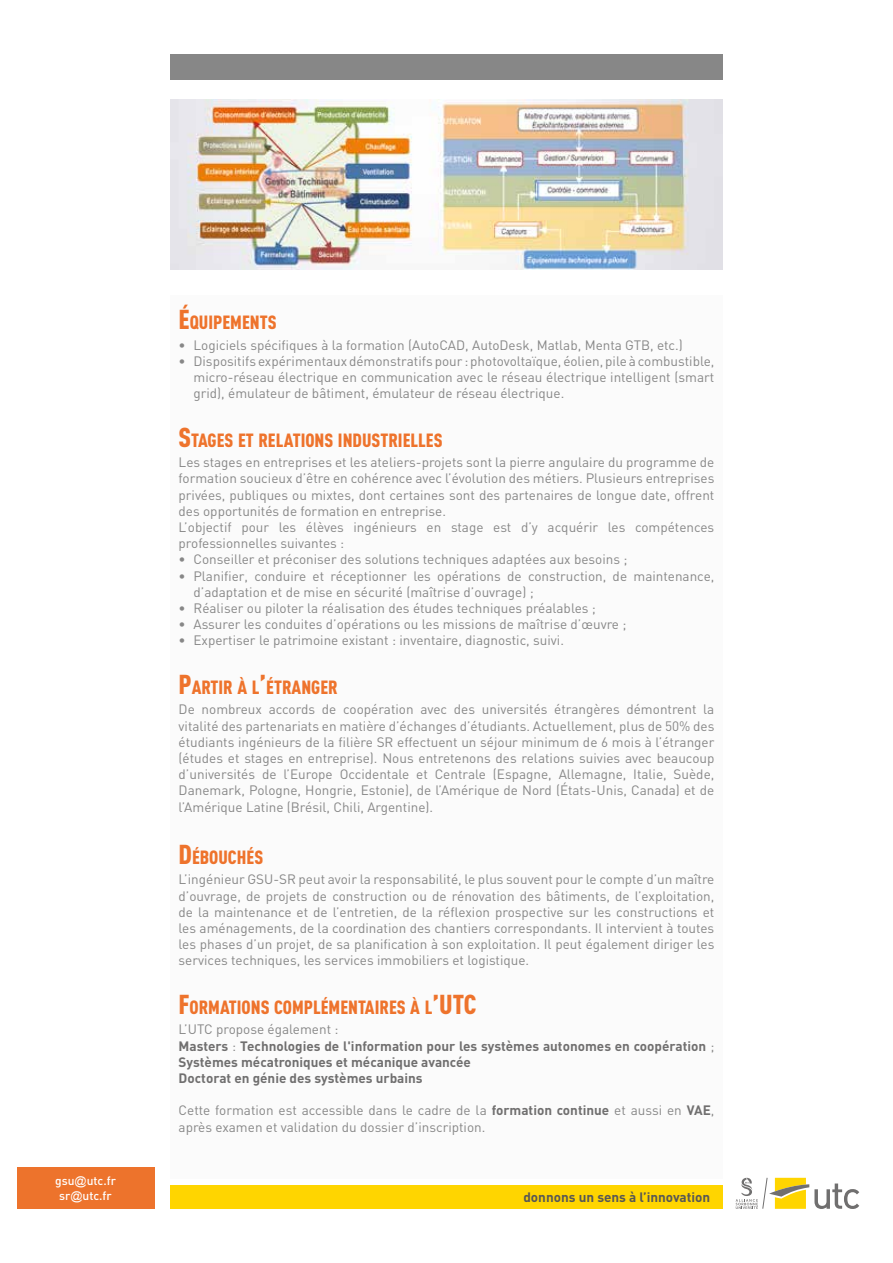
<style>
.page{position:relative;width:893px;height:1263px;background:#fff}
.page>*{position:absolute;margin:0;border:0;box-sizing:border-box;transform-origin:0 0}
.t1{font:900 18.9px "DIN Cond";color:#ee732c}
.t2{font:13.5px/16.2px "DIN";color:#878787;text-align:justify}
.t3{font:700 13.5px/16.2px "DIN";color:#706f6f}
.t4{font:700 13.5px "DIN";color:#575756}
.t5{font:500 12px/15px "DIN";color:#fff;text-align:center}
.s1{font-family:"Arial";font-weight:400}
.s2{font-size:27px}
.s3{font-weight:400;color:#878787}
.s4{font-weight:700;color:#706f6f}
</style>
<div class="page">
<div style="left:170px;top:1185px;width:553px;height:24px;background:#ffd500"></div>
<div style="left:170px;top:54px;width:553px;height:26px;background:#878787"></div>
<svg style="left:736px;top:1178px;width:123px;height:31px"></svg>
<img style="left:170px;top:99px;width:553px;height:170px">
<div style="left:170px;top:295px;width:553px;height:884px;background:#fbfbfb"></div>
<div style="left:17px;top:1167px;width:137px;height:42px;background:#ed732c"></div>
<p class="t5" style="left:55px;top:1173px;width:62px">gsu<span class="s1">@</span>utc.fr sr<span class="s1">@</span>utc.fr</p>
<h1 class="t1" style="left:179px;top:310px;width:99px"><span class="s2">É</span>QUIPEMENTS</h1>
<p class="t2" style="left:179px;top:336px;width:506px">• Logiciels spécifiques à la formation (AutoCAD, AutoDesk, Matlab, Menta GTB, etc.)</p>
<p class="t2" style="left:193px;top:352px;width:522px;text-indent:-15px">• Dispositifs expérimentaux démonstratifs pour : photovoltaïque, éolien, pile à combustible, micro-réseau électrique en communication avec le réseau électrique intelligent (smart grid), émulateur de bâtiment, émulateur de réseau électrique.</p>
<h1 class="t1" style="left:179px;top:428px;width:265px"><span class="s2">S</span>TAGES ET RELATIONS INDUSTRIELLES</h1>
<p class="t2" style="left:179px;top:454px;width:537px;text-align:left">Les stages en entreprises et les ateliers-projets sont la pierre angulaire du programme de formation soucieux d’être en cohérence avec l’évolution des métiers. Plusieurs entreprises privées, publiques ou mixtes, dont certaines sont des partenaires de longue date, offrent des opportunités de formation en entreprise.<br>L’objectif pour les élèves ingénieurs en stage est d’y acquérir les compétences professionnelles suivantes :</p>
<p class="t2" style="left:179px;top:551px;width:450px">• Conseiller et préconiser des solutions techniques adaptées aux besoins ;</p>
<p class="t2" style="left:193px;top:567px;width:522px;text-indent:-15px">• Planifier, conduire et réceptionner les opérations de construction, de maintenance, d’adaptation et de mise en sécurité (maîtrise d’ouvrage) ;</p>
<p class="t2" style="left:179px;top:600px;width:419px">• Réaliser ou piloter la réalisation des études techniques préalables ;</p>
<p class="t2" style="left:179px;top:616px;width:449px">• Assurer les conduites d’opérations ou les missions de maîtrise d’œuvre ;</p>
<p class="t2" style="left:179px;top:632px;width:387px">• Expertiser le patrimoine existant : inventaire, diagnostic, suivi.</p>
<h1 class="t1" style="left:179px;top:675px;width:161px"><span class="s2">P</span>ARTIR À L<span class="s2">’</span>ÉTRANGER</h1>
<p class="t2" style="left:179px;top:701px;width:537px">De nombreux accords de coopération avec des universités étrangères démontrent la vitalité des partenariats en matière d’échanges d’étudiants. Actuellement, plus de 50% des étudiants ingénieurs de la filière SR effectuent un séjour minimum de 6 mois à l’étranger (études et stages en entreprise). Nous entretenons des relations suivies avec beaucoup d’universités de l’Europe Occidentale et Centrale (Espagne, Allemagne, Italie, Suède, Danemark, Pologne, Hongrie, Estonie), de l’Amérique de Nord (États-Unis, Canada) et de l’Amérique Latine (Brésil, Chili, Argentine).</p>
<h1 class="t1" style="left:179px;top:845px;width:86px"><span class="s2">D</span>ÉBOUCHÉS</h1>
<p class="t2" style="left:179px;top:871px;width:537px">L’ingénieur GSU-SR peut avoir la responsabilité, le plus souvent pour le compte d’un maître d’ouvrage, de projets de construction ou de rénovation des bâtiments, de l’exploitation, de la maintenance et de l’entretien, de la réflexion prospective sur les constructions et les aménagements, de la coordination des chantiers correspondants. Il intervient à toutes les phases d’un projet, de sa planification à son exploitation. Il peut également diriger les services techniques, les services immobiliers et logistique.</p>
<h1 class="t1" style="left:179px;top:995px;width:274px"><span class="s2">F</span>ORMATIONS COMPLÉMENTAIRES À L<span class="s2">’UTC</span></h1>
<p class="t3" style="left:179px;top:1021px;width:537px"><span class="s3">L’UTC propose également :<br></span>Masters <span class="s3">:</span> Technologies de l'information pour les systèmes autonomes en coopération <span class="s3">; </span>Systèmes mécatroniques et mécanique avancée<br>Doctorat en génie des systèmes urbains</p>
<p class="t2" style="left:179px;top:1102px;width:537px">Cette formation est accessible dans le cadre de la <span class="s4">formation continue</span> et aussi en <span class="s4">VAE</span>, après examen et validation du dossier d’inscription.</p>
<p class="t4" style="left:523px;top:1188px;width:188px">donnons un sens à l’innovation</p>
</div>
